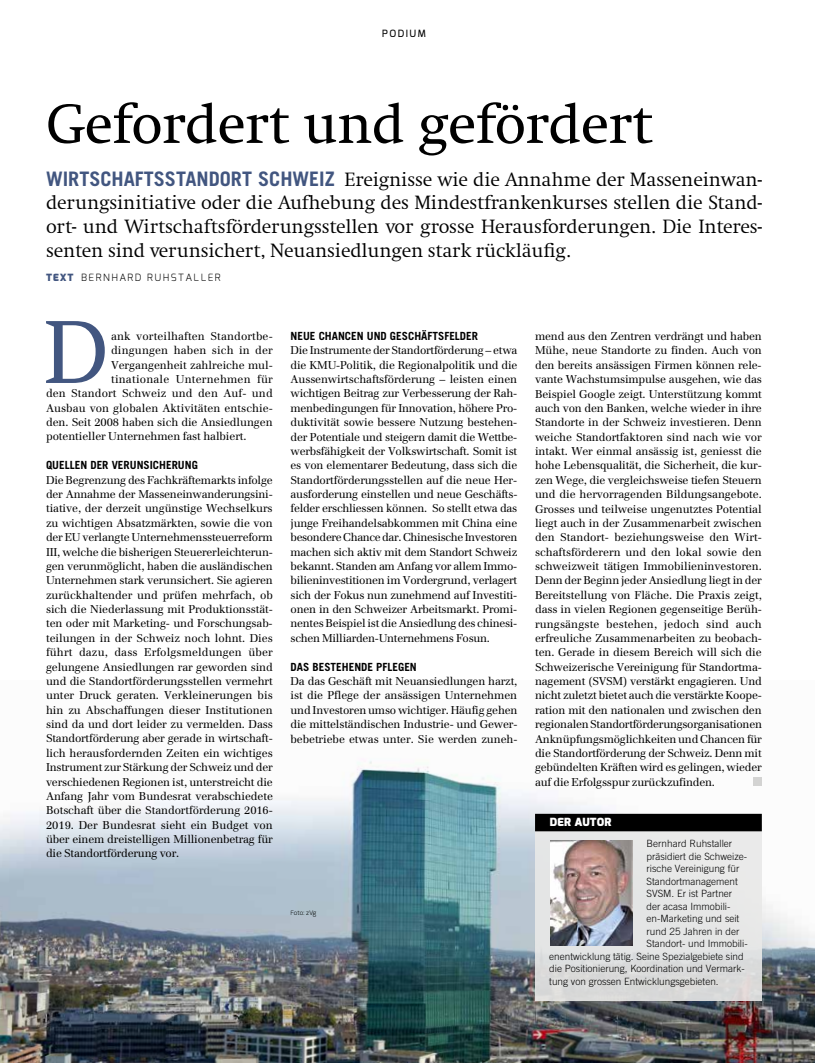
<style>
.page{position:relative;width:815px;height:1063px;background:#fff}
.page>*{position:absolute;margin:0;border:0;box-sizing:border-box;transform-origin:0 0}
.t1{font:92.75px "Swift EF";color:#425680}
.t2{font:57.5px "Swift EF";letter-spacing:-.01em;color:#000}
.t3{font:300 20px/23.8px "Swift EF";letter-spacing:-.01em;color:#000;text-align:justify}
.t4{font:11.25px/14.4px "Emona";letter-spacing:-.01em;color:#000;text-align:justify}
.t5{font:11.25px "Emona";letter-spacing:.01em;color:#000}
.t6{font:700 11.25px "Trade Gothic";color:#000}
.t7{font:11.25px "Emona";letter-spacing:.015em;color:#000}
.t8{font:900 11.25px "Exo";letter-spacing:.015em;color:#fff}
.t9{font:300 10px "Trade Gothic";color:#000}
.t10{font:300 10px "Exo";letter-spacing:.15em;color:#000}
.t11{font:500 10px "Exo";letter-spacing:.15em;color:#000}
.t12{font:300 6.25px "Exo";letter-spacing:-.02em;color:#000}
.s1{font-family:"Trade Gothic";font-weight:700;color:#425680}
.s2{font-weight:900;color:#425680}
</style>
<div class="page">
<img style="left:0;top:760px;width:815px;height:303px">
<div style="left:535px;top:826px;width:227px;height:175px;background:#e9e9e8"></div>
<div style="left:753px;top:777px;width:9px;height:8px;background:#d3d3d2"></div>
<div style="left:535px;top:814px;width:227px;height:17px;background:#000"></div>
<img style="left:550px;top:840px;width:82px;height:105px">
<p class="t11" style="left:382px;top:27px;width:45px">PODIUM</p>
<h2 class="t2" style="left:46px;top:93px;width:608px">Gefordert und gefördert</h2>
<p class="t3" style="left:46px;top:167px;width:717px"><span class="s1">WIRTSCHAFTSSTANDORT SCHWEIZ</span> Ereignisse wie die Annahme der Masseneinwan&shy;derungsinitiative oder die Aufhebung des Mindestfrankenkurses stellen die Stand&shy;ort- und Wirtschaftsförderungsstellen vor grosse Herausforderungen. Die Interes&shy;senten sind verunsichert, Neuansiedlungen stark rückläufig.</p>
<p class="t10" style="left:46px;top:270px;width:176px"><span class="s2">TEXT</span> BERNHARD RUHSTALLER</p>
<h1 class="t1" style="left:44px;top:303px;width:67px">D</h1>
<p class="t5" style="left:111px;top:329px;width:163px">ank vorteilhaften Standortbe-</p>
<p class="t5" style="left:111px;top:344px;width:163px">dingungen haben sich in der</p>
<p class="t4" style="left:111px;top:357px;width:163px">Vergangenheit zahlreiche mul-</p>
<p class="t7" style="left:111px;top:372px;width:163px">tinationale Unternehmen für</p>
<p class="t5" style="left:46px;top:387px;width:228px">den Standort Schweiz und den Auf- und</p>
<p class="t4" style="left:46px;top:401px;width:228px">Ausbau von globalen Aktivitäten entschie-</p>
<p class="t4" style="left:46px;top:415px;width:228px">den. Seit 2008 haben sich die Ansiedlungen</p>
<p class="t4" style="left:46px;top:429px;width:202px">potentieller Unternehmen fast halbiert.</p>
<p class="t6" style="left:46px;top:458px;width:153px">QUELLEN DER VERUNSICHERUNG</p>
<p class="t4" style="left:46px;top:472px;width:228px">Die Begrenzung des Fachkräftemarkts infolge der Annahme der Masseneinwanderungsini&shy;tiative, der derzeit ungünstige Wechselkurs zu wichtigen Absatzmärkten, sowie die von der EU verlangte Unternehmenssteuerreform III, welche die bisherigen Steuererleichterun&shy;gen verunmöglicht, haben die ausländischen Unternehmen stark verunsichert. Sie agieren zurückhaltender und prüfen mehrfach, ob sich die Niederlassung mit Produktionsstät&shy;ten oder mit Marketing- und Forschungsab&shy;teilungen in der Schweiz noch lohnt. Dies führt dazu, dass Erfolgsmeldungen über gelungene Ansiedlungen rar geworden sind und die Standortförderungsstellen vermehrt unter Druck geraten. Verkleinerungen bis hin zu Abschaffungen dieser Institutionen sind da und dort leider zu vermelden. Dass Standortförderung aber gerade in wirtschaft&shy;lich herausfordernden Zeiten ein wichtiges Instrument zur Stärkung der Schweiz und der verschiedenen Regionen ist, unterstreicht die Anfang Jahr vom Bundesrat verabschiedete Botschaft über die Standortförderung 2016- 2019. Der Bundesrat sieht ein Budget von über einem dreistelligen Millionenbetrag für die Standortförderung vor.</p>
<p class="t6" style="left:291px;top:329px;width:189px">NEUE CHANCEN UND GESCHÄFTSFELDER</p>
<p class="t4" style="left:291px;top:343px;width:228px">Die Instrumente der Standortförderung – etwa die KMU-Politik, die Regionalpolitik und die Aussenwirtschaftsförderung – leisten einen wichtigen Beitrag zur Verbesserung der Rah&shy;menbedingungen für Innovation, höhere Pro&shy;duktivität sowie bessere Nutzung bestehen&shy;der Potentiale und steigern damit die Wettbe&shy;werbsfähigkeit der Volkswirtschaft. Somit ist es von elementarer Bedeutung, dass sich die Standortförderungsstellen auf die neue Her&shy;ausforderung einstellen und neue Geschäfts&shy;felder erschliessen können. So stellt etwa das junge Freihandelsabkommen mit China eine besondere Chance dar. Chinesische Investoren machen sich aktiv mit dem Standort Schweiz bekannt. Standen am Anfang vor allem Immo&shy;bilieninvestitionen im Vordergrund, verlagert sich der Fokus nun zunehmend auf Investiti&shy;onen in den Schweizer Arbeitsmarkt. Promi&shy;nentes Beispiel ist die Ansiedlung des chinesi&shy;schen Milliarden-Unternehmens Fosun.</p>
<p class="t6" style="left:291px;top:660px;width:128px">DAS BESTEHENDE PFLEGEN</p>
<p class="t4" style="left:291px;top:674px;width:228px">Da das Geschäft mit Neuansiedlungen harzt, ist die Pflege der ansässigen Unternehmen und Investoren umso wichtiger. Häufig gehen die mittelständischen Industrie- und Gewer&shy;bebetriebe etwas unter. Sie werden zuneh-</p>
<p class="t12" style="left:291px;top:909px;width:27px">Foto: zVg</p>
<p class="t4" style="left:535px;top:329px;width:228px">mend aus den Zentren verdrängt und haben Mühe, neue Standorte zu finden. Auch von den bereits ansässigen Firmen können rele&shy;vante Wachstumsimpulse ausgehen, wie das Beispiel Google zeigt. Unterstützung kommt auch von den Banken, welche wieder in ihre Standorte in der Schweiz investieren. Denn weiche Standortfaktoren sind nach wie vor intakt. Wer einmal ansässig ist, geniesst die hohe Lebensqualität, die Sicherheit, die kur&shy;zen Wege, die vergleichsweise tiefen Steuern und die hervorragenden Bildungsangebote.<br>Grosses und teilweise ungenutztes Potential liegt auch in der Zusammenarbeit zwischen den Standort- beziehungsweise den Wirt&shy;schaftsförderern und den lokal sowie den schweizweit tätigen Immobilieninvestoren.<br>Denn der Beginn jeder Ansiedlung liegt in der Bereitstellung von Fläche. Die Praxis zeigt, dass in vielen Regionen gegenseitige Berüh&shy;rungsängste bestehen, jedoch sind auch erfreuliche Zusammenarbeiten zu beobach&shy;ten. Gerade in diesem Bereich will sich die Schweizerische Vereinigung für Standortma&shy;nagement (SVSM) verstärkt engagieren. Und nicht zuletzt bietet auch die verstärkte Koope&shy;ration mit den nationalen und zwischen den regionalen Standortförderungsorganisationen Anknüpfungsmöglichkeiten und Chancen für die Standortförderung der Schweiz. Denn mit gebündelten Kräften wird es gelingen, wieder auf die Erfolgsspur zurückzufinden.</p>
<p class="t8" style="left:550px;top:815px;width:63px">DER AUTOR</p>
<p class="t9" style="left:647px;top:838px;width:87px">Bernhard Ruhstaller</p>
<p class="t9" style="left:647px;top:850px;width:102px">präsidiert die Schweize-</p>
<p class="t9" style="left:647px;top:863px;width:94px">rische Vereinigung für</p>
<p class="t9" style="left:647px;top:875px;width:93px">Standortmanagement</p>
<p class="t9" style="left:647px;top:888px;width:87px">SVSM. Er ist Partner</p>
<p class="t9" style="left:647px;top:900px;width:85px">der acasa Immobili-</p>
<p class="t9" style="left:647px;top:913px;width:94px">en-Marketing und seit</p>
<p class="t9" style="left:647px;top:925px;width:94px">rund 25 Jahren in der</p>
<p class="t9" style="left:647px;top:938px;width:103px">Standort- und Immobili-</p>
<p class="t9" style="left:549px;top:950px;width:196px">enentwicklung tätig. Seine Spezialgebiete sind</p>
<p class="t9" style="left:549px;top:963px;width:197px">die Positionierung, Koordination und Vermark-</p>
<p class="t9" style="left:549px;top:975px;width:171px">tung von grossen Entwicklungsgebieten.</p>
</div>
